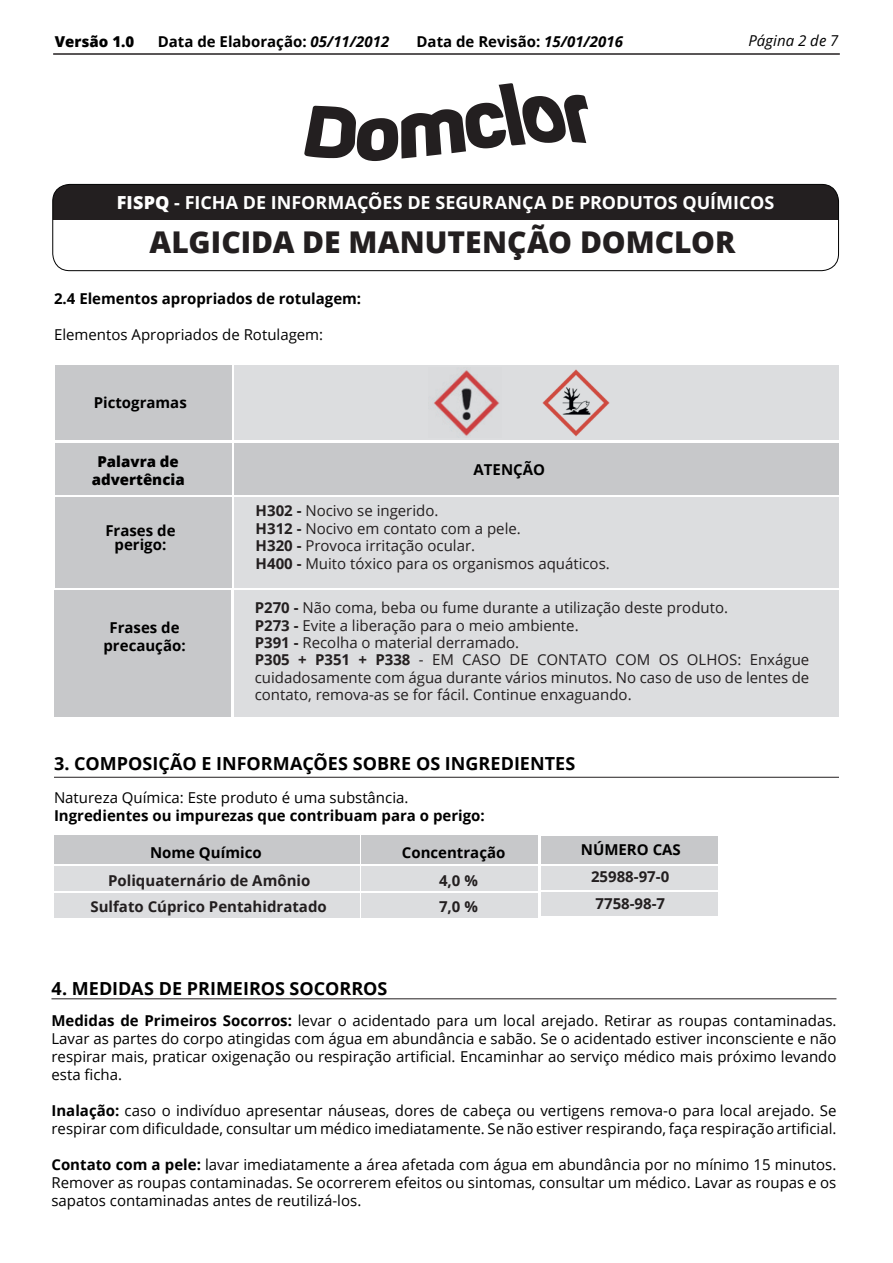
<style>
.page{position:relative;width:893px;height:1263px;background:#fff}
.page>*{position:absolute;margin:0;border:0;box-sizing:border-box;transform-origin:0 0}
.t1{font:800 30px "Open Sans";color:#231f20}
.t2{font:700 18px "Open Sans";color:#000}
.t3{font:700 18px "Open Sans";color:#fff}
.t4{font:15px/18px "Open Sans";color:#000;text-align:justify}
.t5{font:15px/17.4px "Open Sans";color:#231f20}
.t6{font:700 15px/14.4px "Open Sans";color:#000;text-align:center}
.t7{font:700 15px/26.4px "Open Sans";color:#231f20;text-align:center}
.t8{font:800 15px/17.4px "Open Sans";color:#000;text-align:center}
.t9{font:italic 15px "Open Sans";letter-spacing:.005em;color:#000}
.s1{font-style:italic}
.s2{font-weight:800}
.s3{font-weight:700}
</style>
<div class="page">
<div style="left:53px;top:184px;width:785px;height:36px;background:#231f20"></div>
<div style="left:52px;top:184px;width:787px;height:87px;border:1px solid #000;border-radius:17px"></div>
<svg style="left:304px;top:83px;width:284px;height:78px"></svg>
<hr style="left:53px;top:53px;width:787px;height:2px;background:#231f20">
<hr style="left:54px;top:777px;width:785px;height:1px;background:#231f20">
<hr style="left:51px;top:998px;width:785px;height:1px;background:#231f20">
<div style="left:54px;top:836px;width:305px;height:28px;background:#c7c8ca"></div>
<div style="left:361px;top:836px;width:177px;height:28px;background:#c7c8ca"></div>
<div style="left:541px;top:836px;width:177px;height:28px;background:#c7c8ca"></div>
<div style="left:54px;top:867px;width:305px;height:24px;background:#dcdddf"></div>
<div style="left:54px;top:893px;width:305px;height:24px;background:#dcdddf"></div>
<div style="left:361px;top:867px;width:177px;height:24px;background:#dcdddf"></div>
<div style="left:361px;top:893px;width:177px;height:24px;background:#dcdddf"></div>
<div style="left:541px;top:866px;width:177px;height:24px;background:#dcdddf"></div>
<div style="left:541px;top:893px;width:177px;height:23px;background:#dcdddf"></div>
<div style="left:55px;top:365px;width:176px;height:75px;background:#c7c8ca"></div>
<div style="left:234px;top:365px;width:605px;height:75px;background:#dcdddf"></div>
<div style="left:55px;top:444px;width:176px;height:51px;background:#c7c8ca"></div>
<div style="left:234px;top:444px;width:605px;height:51px;background:#c7c8ca"></div>
<div style="left:55px;top:497px;width:176px;height:90px;background:#c7c8ca"></div>
<div style="left:234px;top:497px;width:605px;height:90px;background:#dcdddf"></div>
<div style="left:54px;top:591px;width:176px;height:126px;background:#c7c8ca"></div>
<div style="left:234px;top:591px;width:605px;height:126px;background:#dcdddf"></div>
<img style="left:542px;top:369px;width:67px;height:68px">
<img style="left:434px;top:370px;width:66px;height:66px">
<p class="t8" style="left:55px;top:32px;width:81px">Versão 1.0</p>
<p class="t6" style="left:158px;top:34px;width:233px">Data de Elaboração: <span class="s1">05/11/2012</span></p>
<p class="t6" style="left:416px;top:34px;width:208px">Data de Revisão: <span class="s1">15/01/2016</span></p>
<p class="t9" style="left:748px;top:31px;width:92px">Página 2 de 7</p>
<p class="t3" style="left:117px;top:190px;width:659px"><span class="s2">FISPQ</span> - FICHA DE INFORMAÇÕES DE SEGURANÇA DE PRODUTOS QUÍMICOS</p>
<h1 class="t1" style="left:150px;top:219px;width:587px">ALGICIDA DE MANUTENÇÃO DOMCLOR</h1>
<p class="t6" style="left:54px;top:291px;width:309px">2.4 Elementos apropriados de rotulagem:</p>
<p class="t4" style="left:54px;top:326px;width:271px">Elementos Apropriados de Rotulagem:</p>
<p class="t6" style="left:94px;top:394px;width:95px">Pictogramas</p>
<p class="t8" style="left:92px;top:452px;width:94px">Palavra de advertência</p>
<p class="t6" style="left:474px;top:462px;width:73px">ATENÇÃO</p>
<p class="t6" style="left:105px;top:523px;width:72px">Frases de perigo:</p>
<p class="t5" style="left:256px;top:502px;width:356px"><span class="s3">H302 -</span> Nocivo se ingerido.<br><span class="s3">H312 -</span> Nocivo em contato com a pele.<br><span class="s3">H320 -</span> Provoca irritação ocular.<br><span class="s3">H400 -</span> Muito tóxico para os organismos aquáticos.</p>
<p class="t5" style="left:255px;top:599px;width:556px"><span class="s3">P270 -</span> Não coma, beba ou fume durante a utilização deste produto.<br><span class="s3">P273 -</span> Evite a liberação para o meio ambiente.<br><span class="s3">P391 -</span> Recolha o material derramado.<br><span class="s3">P305 + P351 + P338</span> - EM CASO DE CONTATO COM OS OLHOS: Enxágue cuidadosamente com água durante vários minutos. No caso de uso de lentes de contato, remova-as se for fácil. Continue enxaguando.</p>
<p class="t6" style="left:103px;top:619px;width:84px;line-height:17.4px">Frases de precaução:</p>
<p class="t2" style="left:54px;top:751px;width:45px">3. Composição</p>
<p class="t2" style="left:201px;top:751px;width:28px">e informaç</p>
<p class="t2" style="left:314px;top:751px;width:144px">õessobre os ingredientes</p>
<p class="t4" style="left:54px;top:789px;width:356px">Natureza Química: Este produto é uma substância.</p>
<p class="t6" style="left:54px;top:808px;width:432px">Ingredientes ou impurezas que contribuam para o perigo:</p>
<p class="t6" style="left:150px;top:845px;width:113px">Nome Químico</p>
<p class="t6" style="left:402px;top:845px;width:105px">Concentração</p>
<p class="t6" style="left:581px;top:842px;width:101px">NÚMERO CAS</p>
<p class="t7" style="left:90px;top:866px;width:238px">Poliquaternário de Amônio<br>Sulfato Cúprico Pentahidratado</p>
<p class="t7" style="left:439px;top:866px;width:40px;text-align:left">4,0 %<br>7,0 %</p>
<p class="t7" style="left:591px;top:863px;width:80px">25988-97-0<br>7758-98-7</p>
<p class="t2" style="left:51px;top:976px;width:49px">4. Medidas</p>
<p class="t2" style="left:159px;top:976px;width:51px">de Primeiros</p>
<p class="t2" style="left:290px;top:976px;width:24px">Socorros</p>
<p class="t4" style="left:51px;top:1011px;width:786px"><span class="s3">Medidas de Primeiros Socorros:</span> levar o acidentado para um local arejado. Retirar as roupas contaminadas.<br>Lavar as partes do corpo atingidas com água em abundância e sabão. Se o acidentado estiver inconsciente e não respirar mais, praticar oxigenação ou respiração artificial. Encaminhar ao serviço médico mais próximo levando esta ficha.</p>
<p class="t4" style="left:51px;top:1101px;width:786px"><span class="s3">Inalação:</span> caso o indivíduo apresentar náuseas, dores de cabeça ou vertigens remova-o para local arejado. Se respirar com dificuldade, consultar um médico imediatamente. Se não estiver respirando, faça respiração artificial.</p>
<p class="t4" style="left:51px;top:1155px;width:786px"><span class="s3">Contato com a pele:</span> lavar imediatamente a área afetada com água em abundância por no mínimo 15 minutos.<br>Remover as roupas contaminadas. Se ocorrerem efeitos ou sintomas, consultar um médico. Lavar as roupas e os sapatos contaminadas antes de reutilizá-los.</p>
</div>
